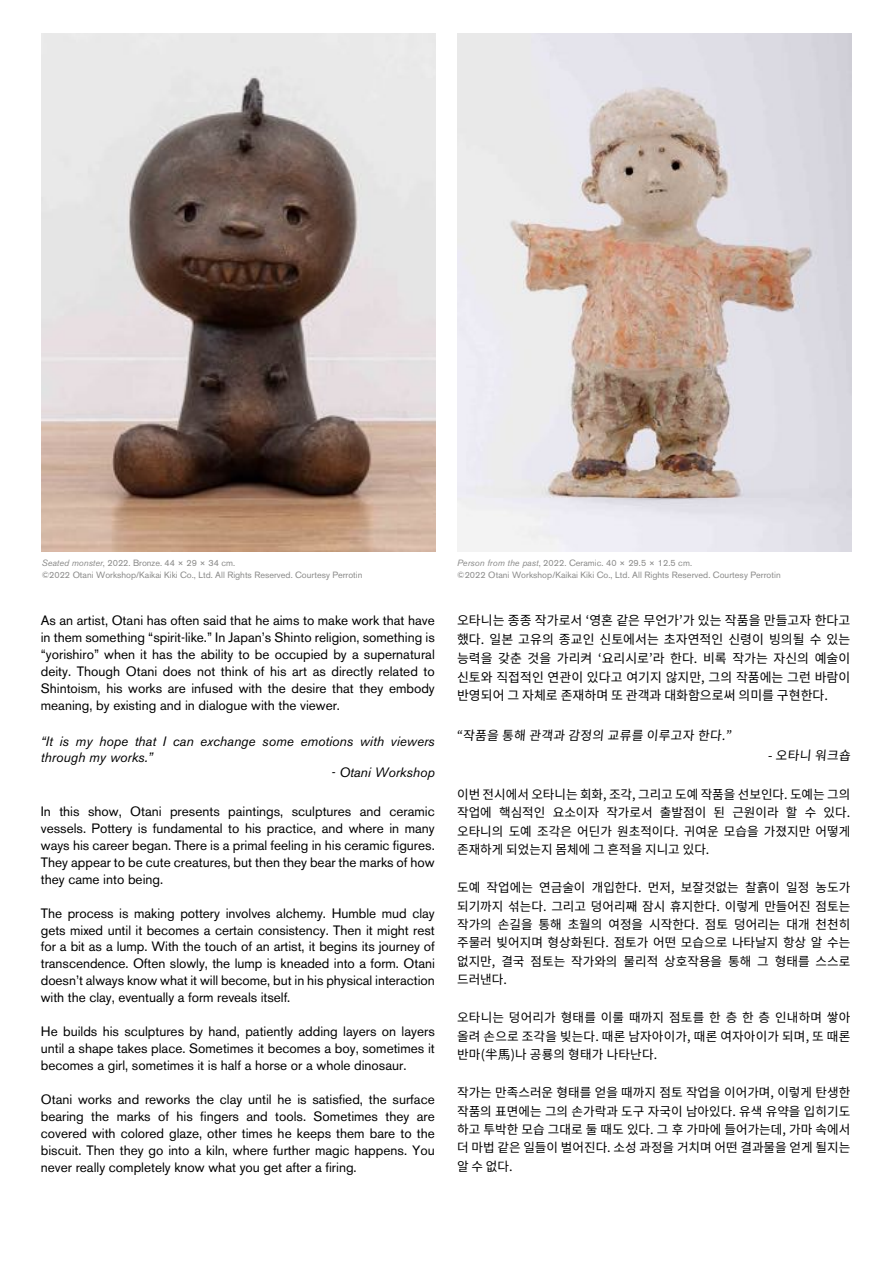
<style>
.page{position:relative;width:893px;height:1263px;background:#fff}
.page>*{position:absolute;margin:0;border:0;box-sizing:border-box;transform-origin:0 0}
.t1{font:13.5px/17px "Akzidenz Grotesk BE";color:#000;text-align:justify}
.t2{font:italic 13.5px/15.5px "Akzidenz Grotesk BE";color:#000}
.t3{font:12.9px/18.8px "Noto Sans KR";color:#000;text-align:justify}
.t4{font:12.75px "Noto Sans KR";color:#000}
.t5{font:12.6px/18.5px "Noto Sans KR";color:#000;text-align:justify}
.t6{font:9px/11.2px "Akzidenz Grotesk BE";letter-spacing:.005em;color:#8a8a89}
.s1{font-style:italic}
.s2{font-family:"Akzidenz Grotesk Pro";color:#8b8b8a}
</style>
<div class="page">
<img style="left:42px;top:33px;width:394px;height:519px">
<img style="left:457px;top:33px;width:394px;height:519px">
<p class="t6" style="left:42px;top:557px;width:322px"><span class="s1">Seated monster</span>, 2022. Bronze. 44 <span class="s2">×</span> 29 <span class="s2">×</span> 34 cm.<br>©2022 Otani Workshop/Kaikai Kiki Co., Ltd. All Rights Reserved. Courtesy Perrotin</p>
<p class="t6" style="left:457px;top:557px;width:325px"><span class="s1">Person from the past</span>, 2022. Ceramic. 40 <span class="s2">×</span> 29.5 <span class="s2">×</span> 12.5 cm.<br>©2022 Otani Workshop/Kaikai Kiki Co., Ltd. All Rights Reserved. Courtesy Perrotin</p>
<p class="t1" style="left:41px;top:612px;width:395px">As an artist, Otani has often said that he aims to make work that have in them something “spirit-like.” In Japan’s Shinto religion, something is “yorishiro” when it has the ability to be occupied by a supernatural deity. Though Otani does not think of his art as directly related to Shintoism, his works are infused with the desire that they embody meaning, by existing and in dialogue with the viewer.</p>
<p class="t3" style="left:457px;top:611px;width:395px">오타니는 종종 작가로서 ‘영혼 같은 무언가’가 있는 작품을 만들고자 한다고 했다. 일본 고유의 종교인 신토에서는 초자연적인 신령이 빙의될 수 있는 능력을 갖춘 것을 가리켜 ‘요리시로’라 한다. 비록 작가는 자신의 예술이 신토와 직접적인 연관이 있다고 여기지 않지만, 그의 작품에는 그런 바람이 반영되어 그 자체로 존재하며 또 관객과 대화함으로써 의미를 구현한다.</p>
<p class="t2" style="left:41px;top:734px;width:395px">“It is my hope that I can exchange some emotions with viewers through my works.”</p>
<p class="t2" style="left:331px;top:765px;width:105px">- Otani Workshop</p>
<p class="t1" style="left:41px;top:803px;width:395px">In this show, Otani presents paintings, sculptures and ceramic vessels. Pottery is fundamental to his practice, and where in many ways his career began. There is a primal feeling in his ceramic figures.<br>They appear to be cute creatures, but then they bear the marks of how they came into being.</p>
<p class="t1" style="left:41px;top:904px;width:395px">The process is making pottery involves alchemy. Humble mud clay gets mixed until it becomes a certain consistency. Then it might rest for a bit as a lump. With the touch of an artist, it begins its journey of transcendence. Often slowly, the lump is kneaded into a form. Otani doesn’t always know what it will become, but in his physical interaction with the clay, eventually a form reveals itself.</p>
<p class="t1" style="left:41px;top:1023px;width:395px">He builds his sculptures by hand, patiently adding layers on layers until a shape takes place. Sometimes it becomes a boy, sometimes it becomes a girl, sometimes it is half a horse or a whole dinosaur.</p>
<p class="t1" style="left:41px;top:1091px;width:395px">Otani works and reworks the clay until he is satisfied, the surface bearing the marks of his fingers and tools. Sometimes they are covered with colored glaze, other times he keeps them bare to the biscuit. Then they go into a kiln, where further magic happens. You never really completely know what you get after a firing.</p>
<p class="t4" style="left:456px;top:728px;width:280px">“작품을 통해 관객과 감정의 교류를 이루고자 한다.”</p>
<p class="t4" style="left:768px;top:748px;width:87px">-오타니 워크숍</p>
<p class="t5" style="left:457px;top:785px;width:395px">이번 전시에서 오타니는 회화, 조각, 그리고 도예 작품을 선보인다. 도예는 그의 작업에 핵심적인 요소이자 작가로서 출발점이 된 근원이라 할 수 있다. 오타니의 도예 조각은 어딘가 원초적이다. 귀여운 모습을 가졌지만 어떻게 존재하게 되었는지 몸체에 그 흔적을 지니고 있다.</p>
<p class="t5" style="left:457px;top:878px;width:395px">도예 작업에는 연금술이 개입한다. 먼저, 보잘것없는 찰흙이 일정 농도가 되기까지 섞는다. 그리고 덩어리째 잠시 휴지한다. 이렇게 만들어진 점토는 작가의 손길을 통해 초월의 여정을 시작한다. 점토 덩어리는 대개 천천히 주물러 빚어지며 형상화된다. 점토가 어떤 모습으로 나타날지 항상 알 수는 없지만, 결국 점토는 작가와의 물리적 상호작용을 통해 그 형태를 스스로 드러낸다.</p>
<p class="t5" style="left:457px;top:1009px;width:395px">오타니는 덩어리가 형태를 이룰 때까지 점토를 한 층 한 층 인내하며 쌓아 올려 손으로 조각을 빚는다. 때론 남자아이가, 때론 여자아이가 되며, 또 때론 반마(半馬)나 공룡의 형태가 나타난다.</p>
<p class="t5" style="left:457px;top:1083px;width:395px">작가는 만족스러운 형태를 얻을 때까지 점토 작업을 이어가며, 이렇게 탄생한 작품의 표면에는 그의 손가락과 도구 자국이 남아있다. 유색 유약을 입히기도 하고 투박한 모습 그대로 둘 때도 있다. 그 후 가마에 들어가는데, 가마 속에서 더 마법 같은 일들이 벌어진다. 소성 과정을 거치며 어떤 결과물을 얻게 될지는 알 수 없다.</p>
</div>
